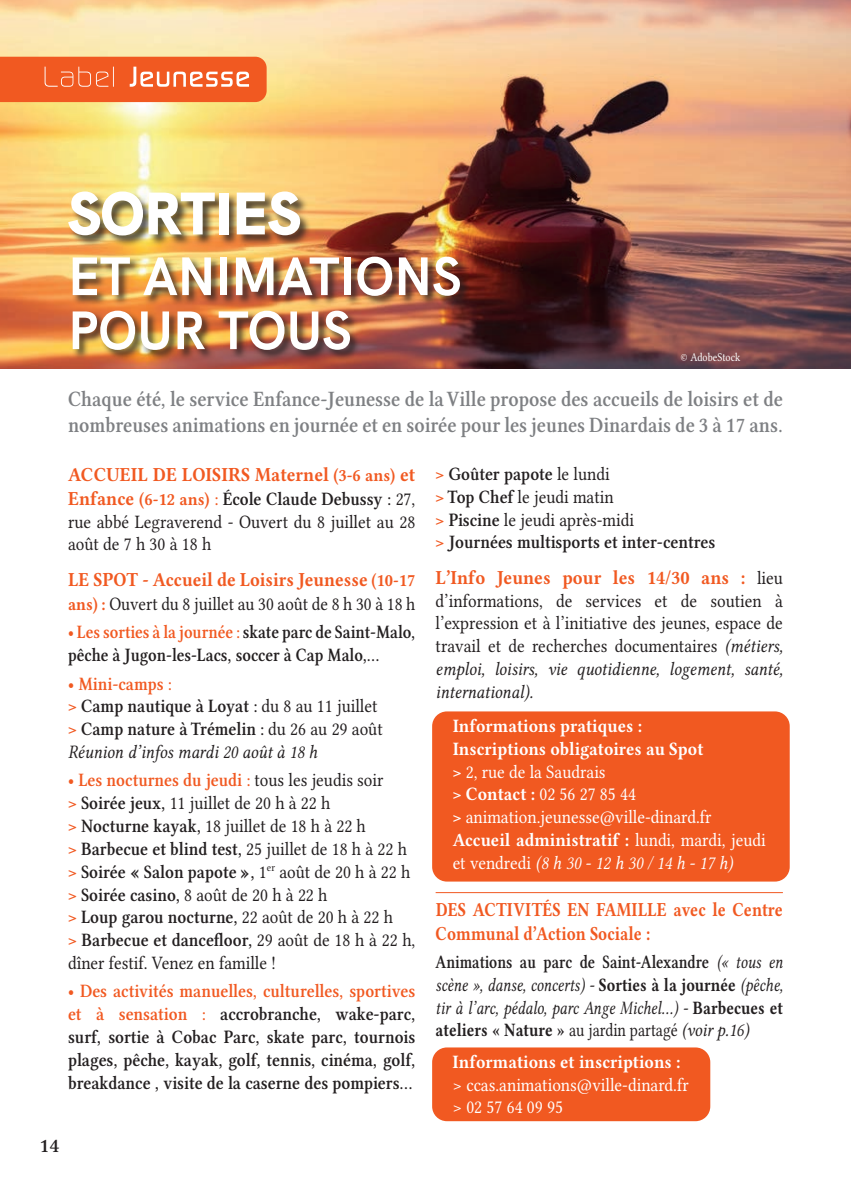
<style>
.page{position:relative;width:851px;height:1191px;background:#fff}
.page>*{position:absolute;margin:0;border:0;box-sizing:border-box;transform-origin:0 0}
.t1{font:900 60px "HK Grotesk";color:#fff}
.t2{font:700 54px/54px "HK Grotesk";color:#fff}
.t3{font:600 22px/26.4px "Libertinus Serif";color:#7e8083;scale:.9 1}
.t4{font:700 20px "Libertinus Serif";color:#f15921;scale:.9 1}
.t5{font:700 20px/24px "Libertinus Serif";color:#f15921;scale:.82 1}
.t6{font:700 20px "Libertinus Serif";color:#f15921;scale:.89 1}
.t7{font:600 20px "Libertinus Serif";color:#231f20}
.t8{font:19px/22.8px "Libertinus Serif";color:#231f20;text-align:justify;scale:.9 1}
.t9{font:600 19px/22.8px "Libertinus Serif";color:#231f20;scale:.9 1}
.t10{font:19px/22.8px "Libertinus Serif";color:#fff;scale:.9 1}
.t11{font:italic 19px/22.8px "Libertinus Serif";color:#231f20;text-align:justify;scale:.82 1}
.t12{font:600 19px/22.8px "Libertinus Serif";color:#231f20;scale:.87 1}
.t13{font:19px "Libertinus Serif";color:#231f20;scale:.89 1}
.t14{font:700 19px "Libertinus Serif";color:#fff;scale:.9 1}
.t15{font:12px "Libertinus Serif";color:#fff;scale:.85 1}
.s1{font-size:18px}
.s2{font-weight:700;font-size:20px;color:#f15921}
.s3{font-weight:700;font-size:18px;color:#f15921}
.s4{font-weight:600;color:#f15921}
.s5{font-weight:600}
.s6{color:#f15921}
.s7{font-weight:400}
.s8{font-weight:400;font-style:italic}
.s9{font-weight:400;font-size:19px;color:#231f20}
.s10{font-style:italic}
.s11{font-weight:700}
.s12{font-weight:600;font-style:normal}
.s13{font-weight:700;font-style:normal}
.s14{font-style:normal}
</style>
<div class="page">
<div style="left:432px;top:711px;width:357px;height:170px;background:#f15921;border-radius:15px"></div>
<div style="left:432px;top:1047px;width:278px;height:74px;background:#f15921;border-radius:15px"></div>
<img style="left:0;top:0;width:850px;height:369px">
<div style="left:68px;top:192px;width:243px;height:55px;background:#231f20;opacity:.75"></div>
<div style="left:72px;top:256px;width:400px;height:105px;background:#231f20;opacity:.75"></div>
<svg style="left:0;top:57px;width:266px;height:45px;background:#f26633"></svg>
<hr style="left:435px;top:892px;width:347px;height:1px;background:#f15921">
<h1 class="t1" style="left:68px;top:167px;width:234px">SORTIES</h1>
<h2 class="t2" style="left:68px;top:245px;width:395px">ET ANIMATIONS<br>POUR TOUS</h2>
<p class="t15" style="left:680px;top:350px;width:72px">© AdobeStock</p>
<p class="t3" style="left:68px;top:386px;width:795px">Chaque été, le service Enfance-Jeunesse de la Ville propose des accueils de loisirs et de nombreuses animations en journée et en soirée pour les jeunes Dinardais de 3 à 17 ans.</p>
<p class="t4" style="left:68px;top:460px;width:387px">ACCUEIL DE LOISIRS Maternel <span class="s1">(3-6 ans)</span> et</p>
<p class="t8" style="left:68px;top:487px;width:387px"><span class="s2">Enfance</span> <span class="s3">(6-12 ans)</span> <span class="s4">:</span> <span class="s5">École Claude Debussy :</span> 27, rue abbé Legraverend - Ouvert du 8 juillet au 28 août de 7 h 30 à 18 h</p>
<p class="t6" style="left:68px;top:565px;width:391px">LE SPOT - Accueil de Loisirs Jeunesse <span class="s1">(10-17</span></p>
<p class="t13" style="left:68px;top:592px;width:391px"><span class="s3">ans) :</span> Ouvert du 8 juillet au 30 août de 8 h 30 à 18 h</p>
<p class="t12" style="left:68px;top:621px;width:400px"><span class="s6">• Les sorties à la journée :</span> skate parc de Saint-Malo, pêche à Jugon-les-Lacs, soccer à Cap Malo,…</p>
<p class="t9" style="left:68px;top:672px;width:351px"><span class="s6">• Mini-camps :<br>&gt;</span> Camp nautique à Loyat : <span class="s7">du 8 au 11 juillet </span><span class="s6">&gt;</span> Camp nature à Trémelin : <span class="s7">du 26 au 29 août<br></span><span class="s8">Réunion d’infos mardi 20 août à 18 h</span></p>
<p class="t8" style="left:68px;top:768px;width:387px;text-align:left"><span class="s4">• Les nocturnes du jeudi :</span> tous les jeudis soir<br><span class="s4">&gt;</span> <span class="s5">Soirée jeux,</span> 11 juillet de 20 h à 22 h<br><span class="s4">&gt;</span> <span class="s5">Nocturne kayak,</span> 18 juillet de 18 h à 22 h<br><span class="s4">&gt;</span> <span class="s5">Barbecue et blind test,</span> 25 juillet de 18 h à 22 h <span class="s4">&gt;</span> <span class="s5">Soirée « Salon papote »,</span> 1<sup>er</sup> août de 20 h à 22 h <span class="s4">&gt;</span> <span class="s5">Soirée casino,</span> 8 août de 20 h à 22 h<br><span class="s4">&gt;</span> <span class="s5">Loup garou nocturne,</span> 22 août de 20 h à 22 h<br><span class="s4">&gt;</span> <span class="s5">Barbecue et dancefloor,</span> 29 août de 18 h à 22 h, dîner festif. Venez en famille !</p>
<p class="t9" style="left:68px;top:980px;width:387px;text-align:justify"><span class="s6">• Des activités manuelles, culturelles, sportives et à sensation :</span> accrobranche, wake-parc, surf, sortie à Cobac Parc, skate parc, tournois plages, pêche, kayak, golf, tennis, cinéma, golf, breakdance , visite de la caserne des pompiers…</p>
<p class="t7" style="left:40px;top:1134px;width:21px">14</p>
<p class="t9" style="left:435px;top:463px;width:312px"><span class="s6">&gt;</span> Goûter papote <span class="s7">le lundi<br></span><span class="s6">&gt;</span> Top Chef <span class="s7">le jeudi matin<br></span><span class="s6">&gt;</span> Piscine <span class="s7">le jeudi après-midi<br></span><span class="s6">&gt;</span> Journées multisports et inter-centres</p>
<p class="t4" style="left:435px;top:563px;width:387px">L’Info Jeunes pour les 14/30 ans : <span class="s9">lieu</span></p>
<p class="t8" style="left:435px;top:588px;width:387px">d’informations, de services et de soutien à l’expression et à l’initiative des jeunes, espace de travail et de recherches documentaires <span class="s10">(métiers, emploi, loisirs, vie quotidienne, logement, santé, international).</span></p>
<p class="t10" style="left:452px;top:714px;width:349px"><span class="s11">Informations pratiques :<br>Inscriptions obligatoires au Spot<br></span><span class="s5">&gt;</span> 2, rue de la Saudrais<br><span class="s5">&gt;</span> <span class="s11">Contact :</span> 02 56 27 85 44<br><span class="s5">&gt;</span> animation.jeunesse@ville-dinard.fr<br><span class="s11">Accueil administratif :</span> lundi, mardi, jeudi et vendredi <span class="s10">(8 h 30 - 12 h 30 / 14 h - 17 h)</span></p>
<p class="t5" style="left:435px;top:896px;width:425px">DES ACTIVITÉS EN FAMILLE avec le Centre<br>Communal d’Action Sociale :</p>
<p class="t11" style="left:435px;top:950px;width:425px"><span class="s12">Animations au parc de Saint-Alexandre</span> (« tous en scène », danse, concerts) - <span class="s13">Sorties à la journée</span> (pêche, tir à l’arc, pédalo, parc Ange Michel…) - <span class="s13">Barbecues et ateliers « Nature »</span> <span class="s14">au jardin partagé</span> (voir p.16)</p>
<p class="t14" style="left:452px;top:1048px;width:255px">Informations et inscriptions :</p>
<p class="t10" style="left:452px;top:1072px;width:264px">&gt; ccas.animations@ville-dinard.fr &gt; 02 57 64 09 95</p>
</div>
